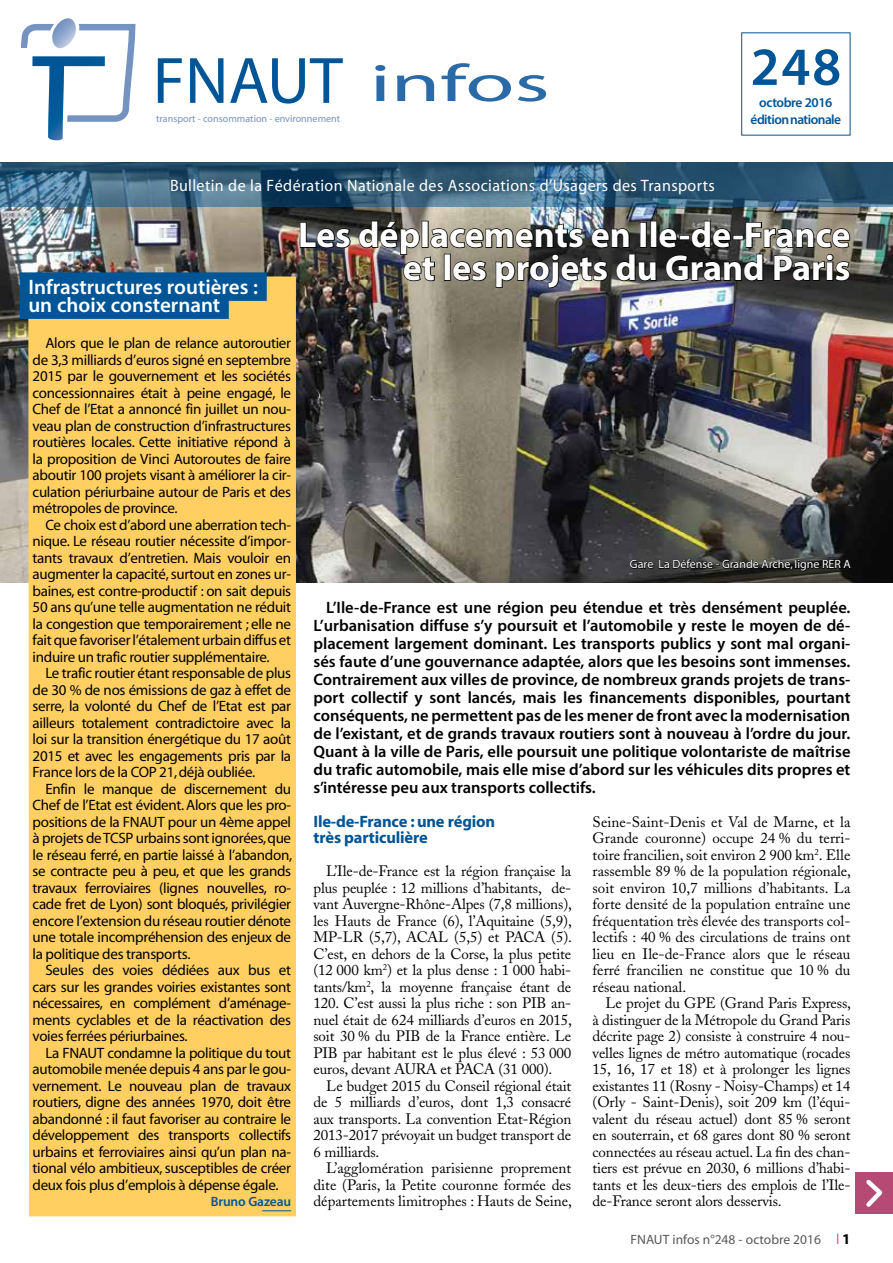
<style>
.page{position:relative;width:893px;height:1263px;background:#fff}
.page>*{position:absolute;margin:0;border:0;box-sizing:border-box;transform-origin:0 0}
.t1{font:66.15px "Myriad";color:#005596}
.t2{font:600 54px "Myriad Pro";color:#005596}
.t3{font:52.5px "Myriad";color:#2a6aa6;scale:1.7 1}
.t4{font:700 36px/33px "Myriad Pro";color:#fff;text-align:right}
.t5{font:600 21px/18px "Myriad Pro";color:#fff}
.t6{font:600 16.5px/18px "Myriad Pro";color:#000;text-align:justify}
.t7{font:16.5px "Myriad";letter-spacing:.025em;color:#fff}
.t8{font:700 16.5px/16.5px "Myriad";letter-spacing:-.01em;color:#005596}
.t9{font:15px/16.5px "Myriad";letter-spacing:-.02em;color:#000;text-align:justify}
.t10{font:15px/16.5px "Adobe Caslon";letter-spacing:-.01em;color:#000;text-align:justify}
.t11{font:700 15px "Myriad";color:#000}
.t12{font:13.5px "Myriad";color:#58595b}
.t13{font:600 13.5px/16.2px "Myriad Pro";letter-spacing:-.035em;color:#005596;text-align:center}
.t14{font:600 13.5px "Myriad Pro";letter-spacing:-.01em;color:#005596}
.t15{font:12px "Myriad";color:#fff}
.t16{font:10.2px "Myriad";color:#7493c1}
</style>
<div class="page">
<img style="left:0;top:207px;width:893px;height:376px">
<svg style="left:78px;top:24px;width:57px;height:98px"></svg>
<svg style="left:21px;top:24px;width:30px;height:24px"></svg>
<img style="left:32px;top:56px;width:73px;height:84px">
<img style="left:51px;top:18px;width:25px;height:30px">
<svg style="left:299px;top:221px;width:52px;height:28px"></svg>
<img style="left:358px;top:213px;width:493px;height:82px">
<div style="left:28px;top:276px;width:268px;height:940px;background:#ffcf61"></div>
<div style="left:20px;top:272px;width:247px;height:29px;background:#005596"></div>
<div style="left:20px;top:290px;width:209px;height:29px;background:#005596"></div>
<svg style="left:262px;top:1210px;width:29px;height:1px"></svg>
<svg style="left:0;top:162px;width:893px;height:45px;background:#335c79"></svg>
<svg style="left:629px;top:554px;width:223px;height:17px;background:#2c2c2a"></svg>
<div style="left:855px;top:1172px;width:38px;height:42px;background:#b54b74"></div>
<svg style="left:866px;top:1179px;width:17px;height:28px"></svg>
<h1 class="t1" style="left:153px;top:48px;width:191px">FNAUT</h1>
<p class="t16" style="left:156px;top:113px;width:186px">transport - consommation - environnement</p>
<h3 class="t3" style="left:370px;top:57px;width:107px">infos</h3>
<p class="t7" style="left:170px;top:177px;width:546px">Bulletin de la Fédération Nationale des Associations d’Usagers des Transports</p>
<h2 class="t2" style="left:751px;top:32px;width:92px">248</h2>
<p class="t13" style="left:751px;top:94px;width:92px">octobre 2016 édition nationale</p>
<h3 class="t5" style="left:28px;top:277px;width:231px">Infrastructures routières : un choix consternant</h3>
<p class="t9" style="left:33px;top:335px;width:260px;text-indent:13px">Alors que le plan de relance autoroutier de 3,3 milliards d’euros signé en septembre 2015 par le gouvernement et les sociétés concessionnaires était à peine engagé, le Chef de l’Etat a annoncé fin juillet un nou&shy;veau plan de construction d’infrastructures routières locales. Cette initiative répond à la proposition de Vinci Autoroutes de faire aboutir 100 projets visant à améliorer la cir&shy;culation périurbaine autour de Paris et des métropoles de province.</p>
<p class="t9" style="left:33px;top:517px;width:260px;text-indent:13px">Ce choix est d’abord une aberration tech&shy;nique. Le réseau routier nécessite d’impor&shy;tants travaux d’entretien. Mais vouloir en augmenter la capacité, surtout en zones ur&shy;baines, est contre-productif : on sait depuis 50 ans qu’une telle augmentation ne réduit la congestion que temporairement ; elle ne fait que favoriser l’étalement urbain diffus et induire un trafic routier supplémentaire.</p>
<p class="t9" style="left:33px;top:665px;width:260px;text-indent:13px">Le trafic routier étant responsable de plus de 30 % de nos émissions de gaz à effet de serre, la volonté du Chef de l’Etat est par ailleurs totalement contradictoire avec la loi sur la transition énergétique du 17 août 2015 et avec les engagements pris par la France lors de la COP 21, déjà oubliée.</p>
<p class="t9" style="left:33px;top:781px;width:261px;text-indent:13px">Enfin le manque de discernement du Chef de l’Etat est évident. Alors que les pro&shy;positions de la FNAUT pour un 4ème appel à projets de TCSP urbains sont ignorées, que le réseau ferré, en partie laissé à l’abandon, se contracte peu à peu, et que les grands travaux ferroviaires (lignes nouvelles, ro&shy;cade fret de Lyon) sont bloqués, privilégier encore l’extension du réseau routier dénote une totale incompréhension des enjeux de la politique des transports.</p>
<p class="t9" style="left:33px;top:962px;width:260px;text-indent:13px">Seules des voies dédiées aux bus et cars sur les grandes voiries existantes sont nécessaires, en complément d’aménage&shy;ments cyclables et de la réactivation des voies ferrées périurbaines.</p>
<p class="t9" style="left:33px;top:1045px;width:260px;text-indent:13px">La FNAUT condamne la politique du tout automobile menée depuis 4 ans par le gou&shy;vernement. Le nouveau plan de travaux routiers, digne des années 1970, doit être abandonné : il faut favoriser au contraire le développement des transports collectifs urbains et ferroviaires ainsi qu’un plan na&shy;tional vélo ambitieux, susceptibles de créer deux fois plus d’emplois à dépense égale.</p>
<p class="t14" style="left:211px;top:1193px;width:82px">Bruno Gazeau</p>
<h3 class="t4" style="left:298px;top:217px;width:554px">Les déplacements en Ile-de-France et les projets du Grand Paris</h3>
<p class="t15" style="left:630px;top:558px;width:222px">Gare La Défense - Grande Arche, ligne RER A</p>
<p class="t6" style="left:313px;top:598px;width:539px;text-indent:13px">L’Ile-de-France est une région peu étendue et très densément peuplée.<br>L’urbanisation diffuse s’y poursuit et l’automobile y reste le moyen de dé&shy;placement largement dominant. Les transports publics y sont mal organi&shy;sés faute d’une gouvernance adaptée, alors que les besoins sont immenses.<br>Contrairement aux villes de province, de nombreux grands projets de trans&shy;port collectif y sont lancés, mais les financements disponibles, pourtant conséquents, ne permettent pas de les mener de front avec la modernisation de l’existant, et de grands travaux routiers sont à nouveau à l’ordre du jour.<br>Quant à la ville de Paris, elle poursuit une politique volontariste de maîtrise du trafic automobile, mais elle mise d’abord sur les véhicules dits propres et s’intéresse peu aux transports collectifs.</p>
<p class="t8" style="left:313px;top:813px;width:183px">Ile-de-France : une région très particulière</p>
<p class="t10" style="left:313px;top:863px;width:260px;text-indent:13px">L’Ile-de-France est la région française la plus peuplée : 12 millions d’habitants, de&shy;vant Auvergne-Rhône-Alpes (7,8 millions), les Hauts de France (6), l’Aquitaine (5,9), MP-LR (5,7), ACAL (5,5) et PACA (5).<br>C’est, en dehors de la Corse, la plus petite (12 000 km<sup>2</sup>) et la plus dense : 1 000 habi&shy;tants/km<sup>2</sup>, la moyenne française étant de 120. C’est aussi la plus riche : son PIB an&shy;nuel était de 624 milliards d’euros en 2015, soit 30 % du PIB de la France entière. Le PIB par habitant est le plus élevé : 53 000 euros, devant AURA et PACA (31 000).</p>
<p class="t10" style="left:313px;top:1077px;width:259px;text-indent:13px">Le budget 2015 du Conseil régional était de 5 milliards d’euros, dont 1,3 consacré aux transports. La convention Etat-Région 2013-2017 prévoyait un budget transport de 6 milliards.</p>
<p class="t10" style="left:313px;top:1160px;width:260px;text-indent:13px">L’agglomération parisienne proprement dite (Paris, la Petite couronne formée des départements limitrophes : Hauts de Seine,</p>
<p class="t10" style="left:593px;top:813px;width:260px">Seine-Saint-Denis et Val de Marne, et la Grande couronne) occupe 24 % du terri&shy;toire francilien, soit environ 2 900 km<sup>2</sup>. Elle rassemble 89 % de la population régionale, soit environ 10,7 millions d’habitants. La forte densité de la population entraîne une fréquentation très élevée des transports col&shy;lectifs : 40 % des circulations de trains ont lieu en Ile-de-France alors que le réseau ferré francilien ne constitue que 10 % du réseau national.</p>
<p class="t10" style="left:593px;top:995px;width:260px;text-indent:13px">Le projet du GPE (Grand Paris Express, à distinguer de la Métropole du Grand Paris décrite page 2) consiste à construire 4 nou&shy;velles lignes de métro automatique (rocades 15, 16, 17 et 18) et à prolonger les lignes existantes 11 (Rosny - Noisy-Champs) et 14 (Orly - Saint-Denis), soit 209 km (l’équi&shy;valent du réseau actuel) dont 85 % seront en souterrain, et 68 gares dont 80 % seront connectées au réseau actuel. La fin des chan&shy;tiers est prévue en 2030, 6 millions d’habi&shy;tants et les deux-tiers des emplois de l’Ile&shy;de-France seront alors desservis.</p>
<p class="t12" style="left:631px;top:1232px;width:192px">FNAUT infos n°248 - octobre 2016</p>
<p class="t11" style="left:842px;top:1231px;width:10px">1</p>
</div>
